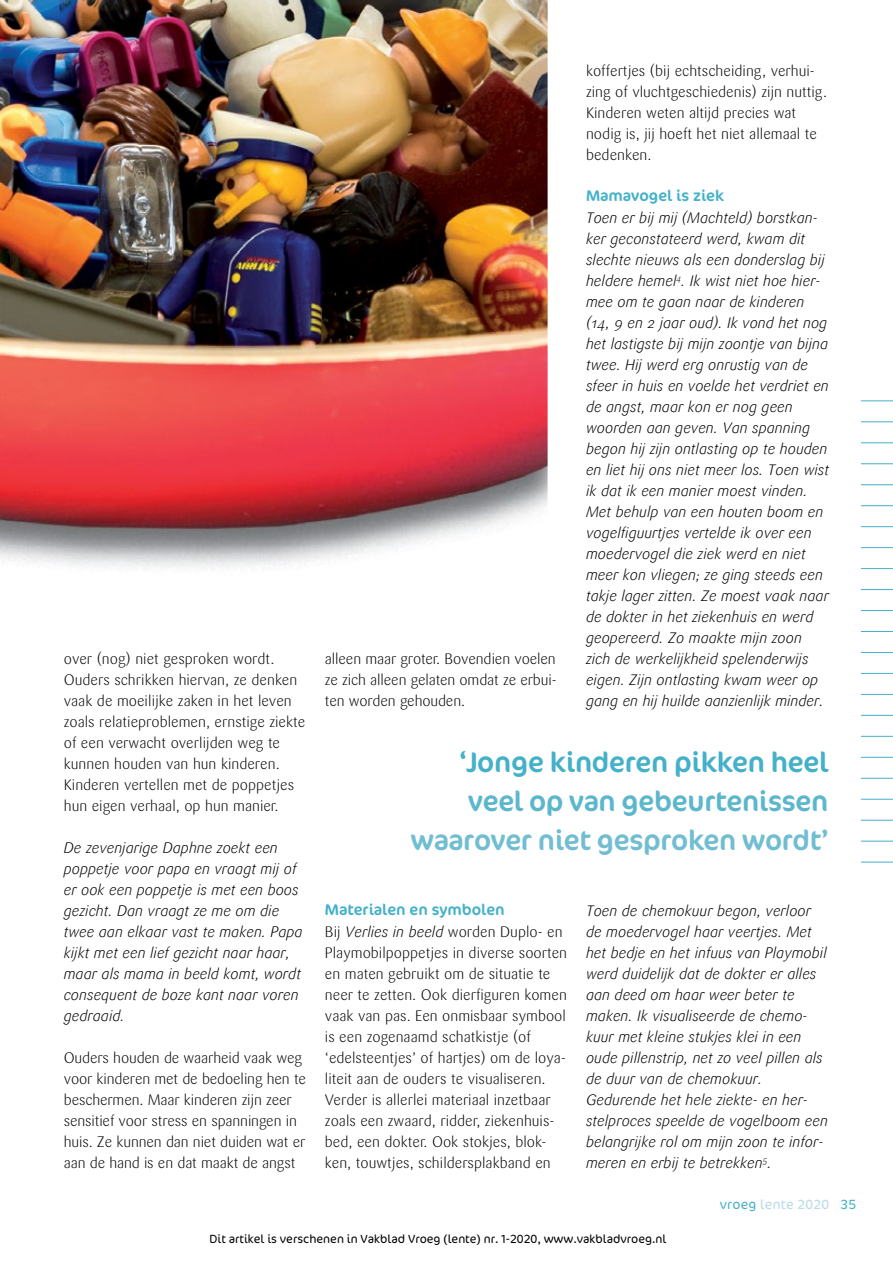
<style>
.page{position:relative;width:893px;height:1263px;background:#fff}
.page>*{position:absolute;margin:0;border:0;box-sizing:border-box;transform-origin:0 0}
.t1{font:28.5px "Cocon";letter-spacing:-.01em;color:#71bdd1}
.t2{font:28.5px "Cocon";letter-spacing:-.01em;color:#44b1c8}
.t3{font:28.5px "Cocon";letter-spacing:-.01em;color:#5cb7cd}
.t4{font:15.75px "Cocon";color:#44b1c8}
.t5{font:italic 300 15px/21px "Sari";color:#000}
.t6{font:300 15px/21px "Sari";color:#000}
.t7{font:300 13.5px "Cocon";letter-spacing:.02em;color:#b7dae4}
.t8{font:300 12px "Cocon";color:#000}
.s1{font-style:italic}
.s2{color:#44b1c8}
</style>
<div class="page">
<hr style="left:861px;top:400px;width:32px;height:1px;background:#44b1c8">
<hr style="left:861px;top:421px;width:32px;height:1px;background:#44b1c8">
<hr style="left:861px;top:442px;width:32px;height:1px;background:#44b1c8">
<hr style="left:861px;top:463px;width:32px;height:1px;background:#44b1c8">
<hr style="left:861px;top:484px;width:32px;height:1px;background:#44b1c8">
<hr style="left:861px;top:505px;width:32px;height:1px;background:#44b1c8">
<hr style="left:861px;top:526px;width:32px;height:1px;background:#44b1c8">
<hr style="left:861px;top:547px;width:32px;height:1px;background:#44b1c8">
<hr style="left:861px;top:568px;width:32px;height:1px;background:#44b1c8">
<hr style="left:861px;top:589px;width:32px;height:1px;background:#44b1c8">
<hr style="left:861px;top:610px;width:32px;height:1px;background:#44b1c8">
<hr style="left:861px;top:631px;width:32px;height:1px;background:#44b1c8">
<hr style="left:861px;top:652px;width:32px;height:1px;background:#44b1c8">
<hr style="left:861px;top:673px;width:32px;height:1px;background:#44b1c8">
<hr style="left:861px;top:694px;width:32px;height:1px;background:#44b1c8">
<hr style="left:861px;top:715px;width:32px;height:1px;background:#44b1c8">
<hr style="left:861px;top:736px;width:32px;height:1px;background:#44b1c8">
<hr style="left:861px;top:757px;width:32px;height:1px;background:#44b1c8">
<hr style="left:861px;top:778px;width:32px;height:1px;background:#44b1c8">
<hr style="left:861px;top:799px;width:32px;height:1px;background:#44b1c8">
<hr style="left:861px;top:820px;width:32px;height:1px;background:#44b1c8">
<hr style="left:861px;top:841px;width:32px;height:1px;background:#44b1c8">
<hr style="left:861px;top:862px;width:32px;height:1px;background:#44b1c8">
<img style="left:0;top:0;width:548px;height:568px">
<p class="t6" style="left:64px;top:649px;width:243px">over (nog) niet gesproken wordt.<br>Ouders schrikken hiervan, ze denken vaak de moeilijke zaken in het leven zoals relatieproblemen, ernstige ziekte of een verwacht overlijden weg te kunnen houden van hun kinderen.<br>Kinderen vertellen met de poppetjes hun eigen verhaal, op hun manier.</p>
<p class="t5" style="left:64px;top:838px;width:240px">De zevenjarige Daphne zoekt een poppetje voor papa en vraagt mij of er ook een poppetje is met een boos gezicht. Dan vraagt ze me om die twee aan elkaar vast te maken. Papa kijkt met een lief gezicht naar haar, maar als mama in beeld komt, wordt consequent de boze kant naar voren gedraaid.</p>
<p class="t6" style="left:64px;top:1048px;width:244px">Ouders houden de waarheid vaak weg voor kinderen met de bedoeling hen te beschermen. Maar kinderen zijn zeer sensitief voor stress en spanningen in huis. Ze kunnen dan niet duiden wat er aan de hand is en dat maakt de angst</p>
<p class="t6" style="left:325px;top:649px;width:233px;text-align:justify">alleen maar groter. Bovendien voelen ze zich alleen gelaten omdat ze erbui&shy;ten worden gehouden.</p>
<p class="t6" style="left:586px;top:61px;width:243px">koffertjes (bij echtscheiding, verhui&shy;zing of vluchtgeschiedenis) zijn nuttig.<br>Kinderen weten altijd precies wat nodig is, jij hoeft het niet allemaal te bedenken.</p>
<p class="t4" style="left:586px;top:185px;width:140px">Mamavogel is ziek</p>
<p class="t5" style="left:586px;top:208px;width:245px">Toen er bij mij (Machteld) borstkan&shy;ker geconstateerd werd, kwam dit slechte nieuws als een donderslag bij heldere hemel<sup>4</sup>. Ik wist niet hoe hier&shy;mee om te gaan naar de kinderen (14, 9 en 2 jaar oud). Ik vond het nog het lastigste bij mijn zoontje van bijna twee. Hij werd erg onrustig van de sfeer in huis en voelde het verdriet en de angst, maar kon er nog geen woorden aan geven. Van spanning begon hij zijn ontlasting op te houden en liet hij ons niet meer los. Toen wist ik dat ik een manier moest vinden.<br>Met behulp van een houten boom en vogelfiguurtjes vertelde ik over een moedervogel die ziek werd en niet meer kon vliegen; ze ging steeds een takje lager zitten. Ze moest vaak naar de dokter in het ziekenhuis en werd geopereerd. Zo maakte mijn zoon zich de werkelijkheid spelenderwijs eigen. Zijn ontlasting kwam weer op gang en hij huilde aanzienlijk minder.</p>
<h1 class="t2" style="left:459px;top:745px;width:371px">‘Jonge kinderen pikken heel</h1>
<h1 class="t3" style="left:468px;top:784px;width:362px">veel op van gebeurtenissen</h1>
<h1 class="t1" style="left:411px;top:823px;width:419px">waarover niet gesproken wordt’</h1>
<p class="t4" style="left:325px;top:899px;width:181px">Materialen en symbolen</p>
<p class="t6" style="left:325px;top:922px;width:244px">Bij <span class="s1">Verlies in beeld</span> worden Duplo- en Playmobilpoppetjes in diverse soorten en maten gebruikt om de situatie te neer te zetten. Ook dierfiguren komen vaak van pas. Een onmisbaar symbool is een zogenaamd schatkistje (of ‘edelsteentjes’ of hartjes) om de loya&shy;liteit aan de ouders te visualiseren.<br>Verder is allerlei materiaal inzetbaar zoals een zwaard, ridder, ziekenhuis&shy;bed, een dokter. Ook stokjes, blok&shy;ken, touwtjes, schildersplakband en</p>
<p class="t5" style="left:586px;top:901px;width:243px">Toen de chemokuur begon, verloor de moedervogel haar veertjes. Met het bedje en het infuus van Playmobil werd duidelijk dat de dokter er alles aan deed om haar weer beter te maken. Ik visualiseerde de chemo&shy;kuur met kleine stukjes klei in een oude pillenstrip, net zo veel pillen als de duur van de chemokuur.<br>Gedurende het hele ziekte- en her&shy;stelproces speelde de vogelboom een belangrijke rol om mijn zoon te infor&shy;meren en erbij te betrekken<sup>5</sup>.</p>
<p class="t7" style="left:720px;top:1196px;width:138px"><span class="s2">vroeg</span> lente 2020 <span class="s2">35</span></p>
<p class="t8" style="left:210px;top:1232px;width:458px">Dit artikel is verschenen in Vakblad Vroeg (lente) nr. 1-2020, www.vakbladvroeg.nl</p>
</div>
